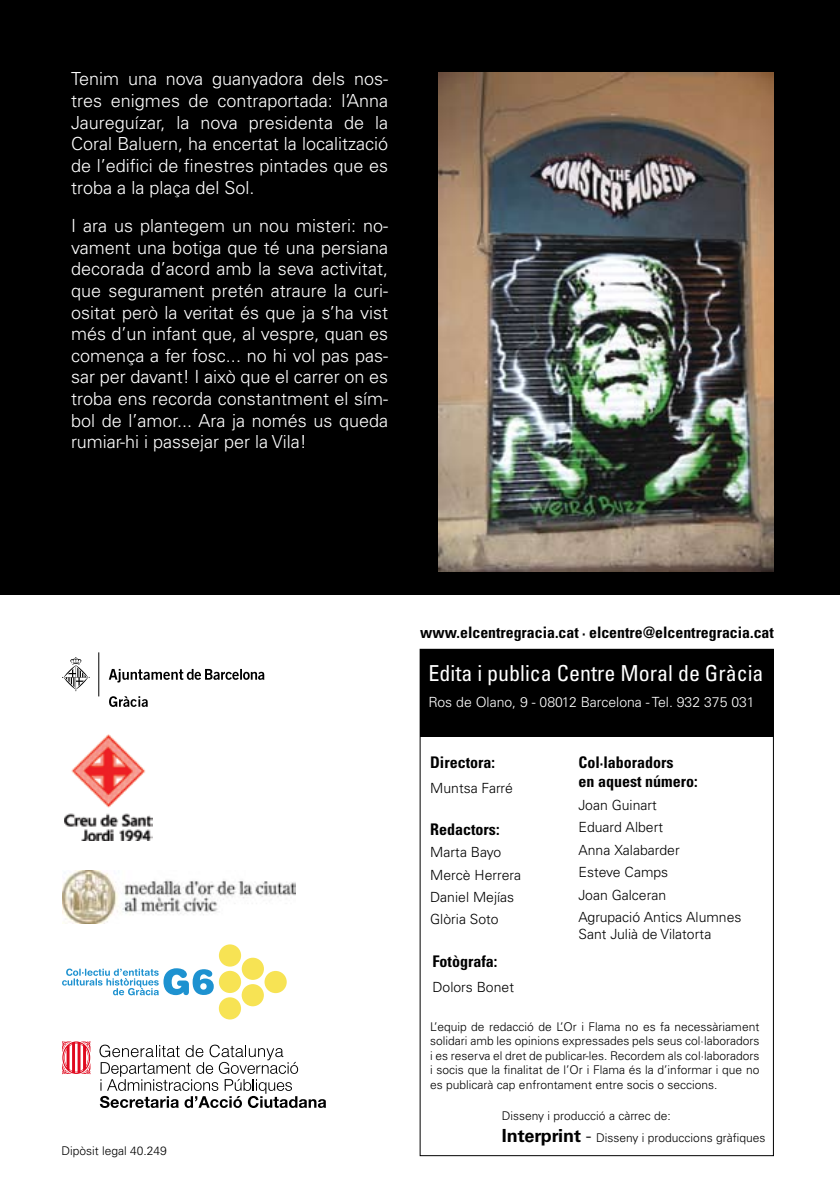
<style>
.page{position:relative;width:840px;height:1191px;background:#fff}
.page>*{position:absolute;margin:0;border:0;box-sizing:border-box;transform-origin:0 0}
.t1{font:condensed 22px "Univers LT Std";color:#fff}
.t2{font:300 18px/21.6px "Univers LT Std";color:#fff;text-align:justify}
.t3{font:700 condensed 16px/19.2px "Univers LT Std";color:#000}
.t4{font:700 condensed 15.8px "Univers LT Std";color:#000}
.t5{font:300 14px/22.4px "Univers LT Std";color:#000}
.t6{font:300 14px "Univers LT Std";color:#fff}
.t7{font:300 12px/14.4px "Univers LT Std";color:#000}
.s1{font-weight:700;font-size:18px}
.s2{font-size:18px}
</style>
<div class="page">
<div style="left:0;top:0;width:839px;height:595px;background:#000"></div>
<img style="left:65px;top:734px;width:87px;height:107px">
<svg style="left:62px;top:1041px;width:28px;height:33px"></svg>
<svg style="left:99px;top:1044px;width:227px;height:64px"></svg>
<div style="left:420px;top:649px;width:353px;height:88px;background:#000"></div>
<svg style="left:109px;top:669px;width:155px;height:13px"></svg>
<hr style="left:98px;top:652px;width:1px;height:44px;background:#000">
<svg style="left:62px;top:657px;width:28px;height:34px"></svg>
<svg style="left:109px;top:696px;width:39px;height:11px"></svg>
<svg style="left:62px;top:944px;width:224px;height:75px"></svg>
<img style="left:438px;top:72px;width:335px;height:499px">
<img style="left:62px;top:870px;width:234px;height:53px">
<p class="t2" style="left:71px;top:68px;width:318px">Tenim una nova guanyadora dels nos&shy;tres enigmes de contraportada: l’Anna Jaureguízar, la nova presidenta de la Coral Baluern, ha encertat la localització de l’edifici de finestres pintades que es troba a la plaça del Sol.</p>
<p class="t2" style="left:71px;top:215px;width:318px">I ara us plantegem un nou misteri: no&shy;vament una botiga que té una persiana decorada d’acord amb la seva activitat, que segurament pretén atraure la curi&shy;ositat però la veritat és que ja s’ha vist més d’un infant que, al vespre, quan es comença a fer fosc... no hi vol pas pas&shy;sar per davant! I això que el carrer on es troba ens recorda constantment el sím&shy;bol de l’amor... Ara ja només us queda rumiar-hi i passejar per la Vila!</p>
<p class="t7" style="left:61px;top:1143px;width:107px">Dipòsit legal 40.249</p>
<p class="t4" style="left:420px;top:622px;width:355px">www.elcentregracia.cat · elcentre@elcentregracia.cat</p>
<p class="t1" style="left:428px;top:659px;width:336px">Edita i publica Centre Moral de Gràcia</p>
<p class="t6" style="left:428px;top:693px;width:327px">Ros de Olano, 9 - 08012 Barcelona - Tel. 932 375 031</p>
<p class="t3" style="left:578px;top:752px;width:121px">Col·laboradors<br>en aquest número:</p>
<p class="t5" style="left:578px;top:793px;width:164px">Joan Guinart<br>Eduard Albert<br>Anna Xalabarder<br>Esteve Camps<br>Joan Galceran<br>Agrupació Antics Alumnes</p>
<p class="t5" style="left:578px;top:922px;width:134px">Sant Julià de Vilatorta</p>
<p class="t3" style="left:430px;top:752px;width:66px">Directora:</p>
<p class="t5" style="left:430px;top:777px;width:84px">Muntsa Farré</p>
<p class="t3" style="left:430px;top:819px;width:71px">Redactors:</p>
<p class="t5" style="left:430px;top:841px;width:92px">Marta Bayo<br>Mercè Herrera<br>Daniel Mejías<br>Glòria Soto</p>
<p class="t3" style="left:432px;top:951px;width:66px">Fotògrafa:</p>
<p class="t5" style="left:432px;top:976px;width:83px">Dolors Bonet</p>
<p class="t7" style="left:430px;top:1019px;width:330px;text-align:justify">L’equip de redacció de L’Or i Flama no es fa necessàriament solidari amb les opinions expressades pels seus col·laboradors i es reserva el dret de publicar-les. Recordem als col·laboradors i socis que la finalitat de l’Or i Flama és la d’informar i que no es publicarà cap enfrontament entre socis o seccions.</p>
<p class="t7" style="left:501px;top:1105px;width:265px;line-height:21.6px">Disseny i producció a càrrec de:<br><span class="s1">Interprint</span> <span class="s2">-</span> Disseny i produccions gràfiques</p>
</div>
